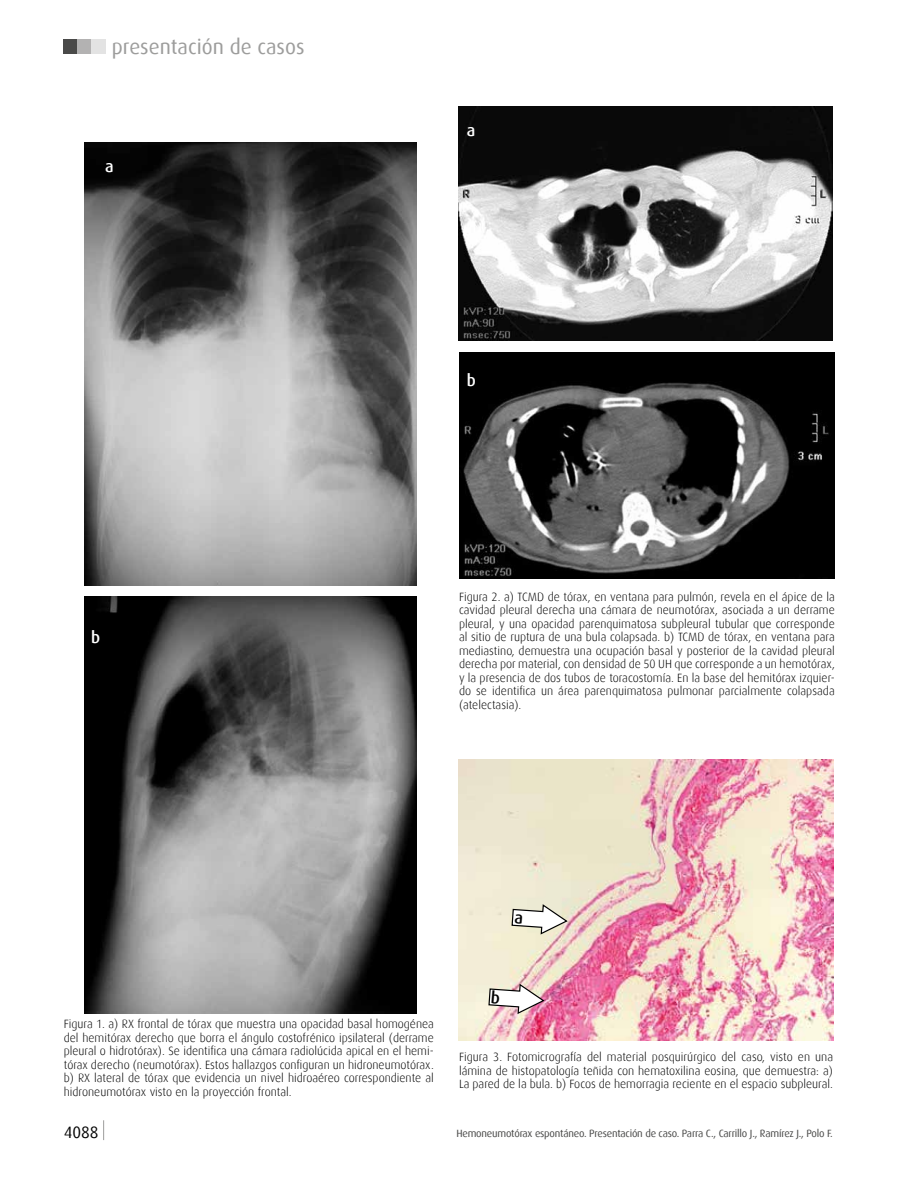
<style>
.page{position:relative;width:918px;height:1188px;background:#fff}
.page>*{position:absolute;margin:0;border:0;box-sizing:border-box;transform-origin:0 0}
.t1{font:21px "Dax";color:#9d9d9c}
.t2{font:16.5px "Dax";color:#000}
.t3{font:500 16.5px "Dax";color:#fff}
.t4{font:300 12px/13.5px "Dax";color:#000;text-align:justify}
.t5{font:10.5px "Dax";letter-spacing:-.02em;color:#4a4a49}
</style>
<div class="page">
<svg style="left:103px;top:1120px;width:1px;height:20px"></svg>
<div style="left:64px;top:40px;width:14px;height:14px;background:#4a4a49"></div>
<div style="left:78px;top:40px;width:14px;height:14px;background:#b3b2b2"></div>
<div style="left:92px;top:40px;width:14px;height:14px;background:#e3e3e3"></div>
<img style="left:85px;top:143px;width:332px;height:442px">
<img style="left:85px;top:596px;width:332px;height:418px">
<img style="left:459px;top:106px;width:374px;height:235px">
<img style="left:459px;top:352px;width:375px;height:227px">
<img style="left:459px;top:760px;width:374px;height:280px">
<svg style="left:488px;top:983px;width:58px;height:32px"></svg>
<svg style="left:511px;top:903px;width:58px;height:33px"></svg>
<h1 class="t1" style="left:112px;top:35px;width:194px">presentación de casos</h1>
<h2 class="t3" style="left:105px;top:157px;width:10px">a</h2>
<h2 class="t3" style="left:91px;top:628px;width:11px">b</h2>
<h2 class="t3" style="left:467px;top:121px;width:10px">a</h2>
<h2 class="t3" style="left:467px;top:371px;width:11px">b</h2>
<p class="t4" style="left:459px;top:590px;width:377px">Figura 2. a) TCMD de tórax, en ventana para pulmón, revela en el ápice de la cavidad pleural derecha una cámara de neumotórax, asociada a un derrame pleural, y una opacidad parenquimatosa subpleural tubular que corresponde al sitio de ruptura de una bula colapsada. b) TCMD de tórax, en ventana para mediastino, demuestra una ocupación basal y posterior de la cavidad pleural derecha por material, con densidad de 50 UH que corresponde a un hemotórax, y la presencia de dos tubos de toracostomía. En la base del hemitórax izquier&shy;do se identifica un área parenquimatosa pulmonar parcialmente colapsada (atelectasia).</p>
<p class="t4" style="left:64px;top:1018px;width:372px">Figura 1. a) RX frontal de tórax que muestra una opacidad basal homogénea del hemitórax derecho que borra el ángulo costofrénico ipsilateral (derrame pleural o hidrotórax). Se identifica una cámara radiolúcida apical en el hemi&shy;tórax derecho (neumotórax). Estos hallazgos configuran un hidroneumotórax. b) RX lateral de tórax que evidencia un nivel hidroaéreo correspondiente al hidroneumotórax visto en la proyección frontal.</p>
<p class="t4" style="left:459px;top:1051px;width:376px">Figura 3. Fotomicrografía del material posquirúrgico del caso, visto en una lámina de histopatología teñida con hematoxilina eosina, que demuestra: a)<br>La pared de la bula. b) Focos de hemorragia reciente en el espacio subpleural.</p>
<h2 class="t2" style="left:64px;top:1123px;width:36px">4088</h2>
<p class="t5" style="left:456px;top:1127px;width:378px">Hemoneumotórax espontáneo. Presentación de caso. Parra C., Carrillo J., Ramírez J., Polo F.</p>
</div>
